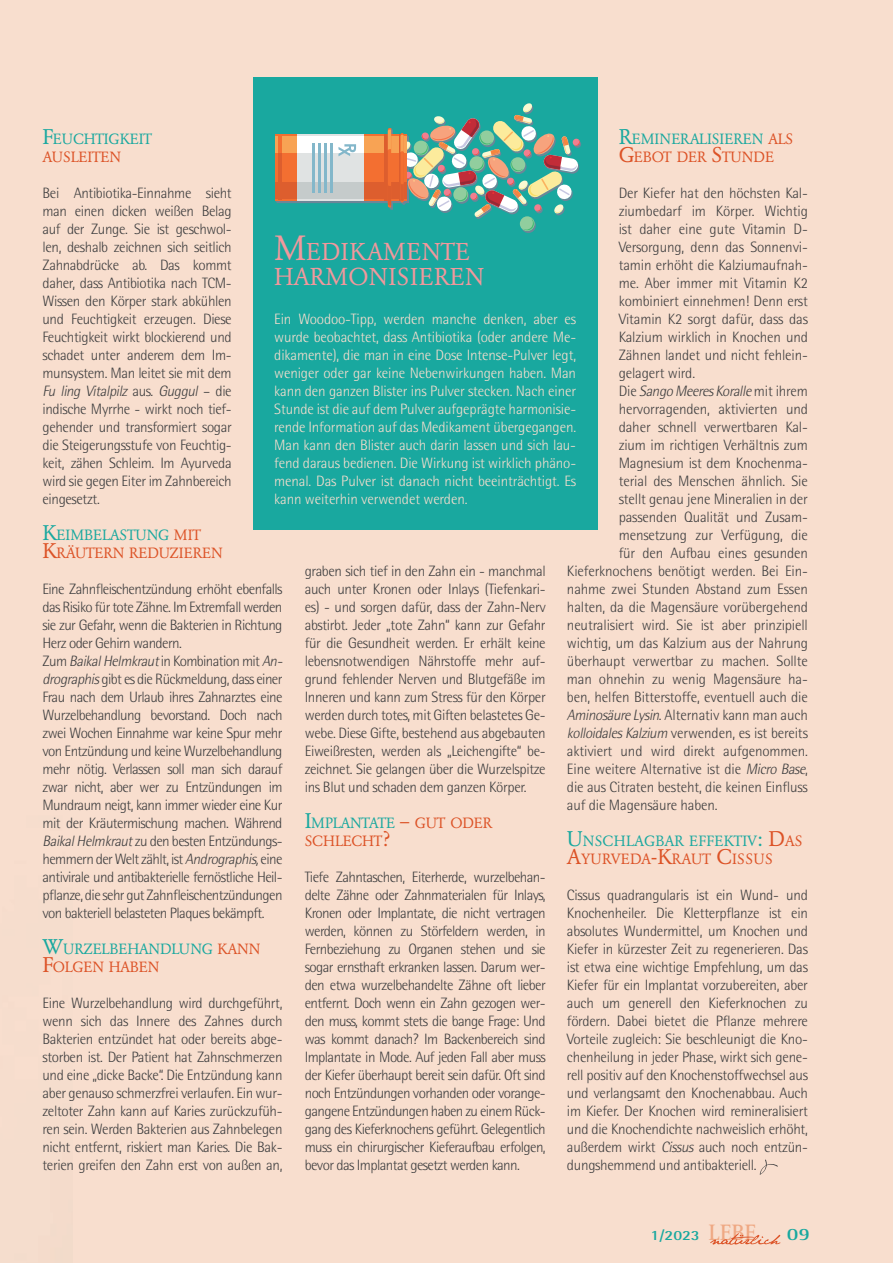
<style>
.page{position:relative;width:893px;height:1263px;background:#f8dece}
.page>*{position:absolute;margin:0;border:0;box-sizing:border-box;transform-origin:0 0}
.t1{font:24.15px/25.5px "Garamond BQ";letter-spacing:.02em;color:#f2989c}
.t2{font:700 17.85px "Rotis Serif";color:#19a89f;scale:1.18 1}
.t3{font:300 15px/18px "AT Rotis Semi Sans";letter-spacing:-.02em;color:#3e3e3f;text-align:justify}
.t4{font:300 15px/18px "AT Rotis Semi Sans";letter-spacing:-.04em;color:#3e3e3f}
.t5{font:300 15px/18px "AT Rotis Semi Sans";letter-spacing:-.01em;color:#f8dece;text-align:justify}
.t6{font:italic 300 15px "AT Rotis Semi Sans";color:#3e3e3f}
.t7{font:14.7px/18px "Garamond BQ";letter-spacing:-.005em;color:#19a89f}
.t8{font:14.7px/18px "Garamond BQ";letter-spacing:-.015em;color:#dc5226}
.t9{font:700 14.1px "AT Rotis Semi Sans";color:#19a89f;scale:1.18 1}
.s1{font-size:21px}
.s2{color:#dc5226}
.s3{font-style:italic}
.s4{font-size:21px;color:#19a89f}
.s5{color:#19a89f}
.s6{font-size:21px;color:#dc5226}
.s7{font-style:normal}
.s8{font-size:34.5px}
.s9{font-family:"Rotis Serif";font-size:23.1px;color:#efa984}
</style>
<div class="page">
<svg style="left:759px;top:1159px;width:19px;height:16px"></svg>
<svg style="left:710px;top:1233px;width:70px;height:12px"></svg>
<div style="left:253px;top:77px;width:344px;height:452px;background:#19a89f"></div>
<svg style="left:275px;top:103px;width:306px;height:130px"></svg>
<p class="t7" style="left:43px;top:130px;width:111px"><span class="s1">F</span>EUCHTIGKEIT<br><span class="s2">AUSLEITEN</span></p>
<p class="t3" style="left:43px;top:185px;width:191px">Bei Antibiotika-Einnahme sieht man einen dicken weißen Belag auf der Zunge. Sie ist geschwol&shy;len, deshalb zeichnen sich seitlich Zahnabdrücke ab. Das kommt daher, dass Antibiotika nach TCM-Wissen den Körper stark abkühlen und Feuchtigkeit erzeugen. Diese Feuchtigkeit wirkt blockierend und schadet unter anderem dem Im&shy;munsystem. Man leitet sie mit dem <span class="s3">Fu ling Vitalpilz</span> a u s. <span class="s3">Guggul</span> – d i e indische Myrrhe - wirkt noch tief&shy;gehender und transformiert sogar die Steigerungsstufe von Feuchtig&shy;keit, zähen Schleim. Im Ayurveda wird sie gegen Eiter im Zahnbereich eingesetzt.</p>
<p class="t8" style="left:43px;top:526px;width:182px"><span class="s4">K</span><span class="s5">EIMBELASTUNG</span> MIT<br><span class="s1">K</span>RÄUTERN REDUZIEREN</p>
<p class="t4" style="left:43px;top:581px;width:244px">Eine Zahnfleischentzündung erhöht ebenfalls das Risiko für tote Zähne. Im Extremfall werden sie zur Gefahr, wenn die Bakterien in Richtung Herz oder Gehirn wandern.<br>Zum <span class="s3">BaikalHelmkraut</span>in Kombination mit <span class="s3">An&shy;drographis</span>gibt es die Rückmeldung, dass einer Frau nach dem Urlaub ihres Zahnarztes eine Wurzelbehandlung bevorstand. Doch nach zwei Wochen Einnahme war keine Spur mehr von Entzündung und keine Wurzelbehandlung mehr nötig. Verlassen soll man sich darauf zwar nicht, aber wer zu Entzündungen im Mundraum neigt, kann immer wieder eine Kur mit der Kräutermischung machen. Während <span class="s3">BaikalHelmkraut</span>zu den besten Entzündungs&shy;hemmern der Welt zählt, ist <span class="s3">Andrographis,</span>eine antivirale und antibakterielle fernöstliche Heil&shy;pflanze, die sehr gut Zahnfleischentzündungen von bakteriell belasteten Plaques bekämpft.</p>
<p class="t7" style="left:43px;top:940px;width:220px"><span class="s1">W</span>URZELBEHANDLUNG <span class="s2">KANN<br></span><span class="s6">F</span><span class="s2">OLGEN HABEN</span></p>
<p class="t3" style="left:43px;top:995px;width:242px">Eine Wurzelbehandlung wird durchgeführt, wenn sich das Innere des Zahnes durch Bakterien entzündet hat oder bereits abge&shy;storben ist. Der Patient hat Zahnschmerzen und eine „dicke Backe“. Die Entzündung kann aber genauso schmerzfrei verlaufen. Ein wur&shy;zeltoter Zahn kann auf Karies zurückzufüh&shy;ren sein. Werden Bakterien aus Zahnbelegen nicht entfernt, riskiert man Karies. Die Bak&shy;terien greifen den Zahn erst von außen an,</p>
<p class="t7" style="left:619px;top:130px;width:176px"><span class="s1">R</span>EMINERALISIEREN <span class="s2">ALS<br></span><span class="s6">G</span><span class="s2">EBOT DER</span> <span class="s6">S</span><span class="s2">TUNDE</span></p>
<p class="t3" style="left:619px;top:185px;width:191px">Der Kiefer hat den höchsten Kal-</p>
<p class="t3" style="left:619px;top:203px;width:191px">ziumbedarf im Körper. Wichtig</p>
<p class="t3" style="left:619px;top:221px;width:191px">ist daher eine gute Vitamin D-</p>
<p class="t3" style="left:619px;top:239px;width:191px">Versorgung, denn das Sonnenvi-</p>
<p class="t3" style="left:619px;top:257px;width:191px">tamin erhöht die Kalziumaufnah-</p>
<p class="t3" style="left:619px;top:275px;width:191px">me. Aber immer mit Vitamin K2</p>
<p class="t3" style="left:619px;top:293px;width:191px">kombiniert einnehmen! Denn erst</p>
<p class="t3" style="left:619px;top:311px;width:191px">Vitamin K2 sorgt dafür, dass das</p>
<p class="t3" style="left:619px;top:329px;width:191px">Kalzium wirklich in Knochen und</p>
<p class="t3" style="left:619px;top:347px;width:191px">Zähnen landet und nicht fehlein-</p>
<p class="t3" style="left:619px;top:365px;width:78px">gelagert wird.</p>
<p class="t6" style="left:619px;top:384px;width:191px"><span class="s7">D i e</span> Sango MeeresKoralle <span class="s7">m i t i h r e m</span></p>
<p class="t3" style="left:619px;top:401px;width:191px">hervorragenden, aktivierten und</p>
<p class="t3" style="left:619px;top:419px;width:191px">daher schnell verwertbaren Kal-</p>
<p class="t3" style="left:619px;top:437px;width:191px">zium im richtigen Verhältnis zum</p>
<p class="t3" style="left:619px;top:455px;width:191px">Magnesium ist dem Knochenma-</p>
<p class="t3" style="left:619px;top:473px;width:191px">terial des Menschen ähnlich. Sie</p>
<p class="t3" style="left:619px;top:491px;width:191px">stellt genau jene Mineralien in der</p>
<p class="t3" style="left:619px;top:509px;width:191px">passenden Qualität und Zusam-</p>
<p class="t3" style="left:619px;top:527px;width:191px">mensetzung zur Verfügung, die</p>
<p class="t3" style="left:619px;top:545px;width:191px">für den Aufbau eines gesunden</p>
<p class="t3" style="left:567px;top:563px;width:242px">Kieferknochens benötigt werden. Bei Ein-</p>
<p class="t3" style="left:567px;top:581px;width:242px">nahme zwei Stunden Abstand zum Essen</p>
<p class="t3" style="left:567px;top:599px;width:242px">halten, da die Magensäure vorübergehend</p>
<p class="t3" style="left:567px;top:617px;width:242px">neutralisiert wird. Sie ist aber prinzipiell</p>
<p class="t3" style="left:567px;top:635px;width:242px">wichtig, um das Kalzium aus der Nahrung</p>
<p class="t3" style="left:567px;top:653px;width:242px">überhaupt verwertbar zu machen. Sollte</p>
<p class="t3" style="left:567px;top:671px;width:242px">man ohnehin zu wenig Magensäure ha-</p>
<p class="t3" style="left:567px;top:689px;width:242px">ben, helfen Bitterstoffe, eventuell auch die</p>
<p class="t3" style="left:567px;top:707px;width:242px"><span class="s3">Aminosäure Lysin</span>. Alternativ kann man auch</p>
<p class="t3" style="left:567px;top:725px;width:242px"><span class="s3">kolloidalesKalzium</span> verwenden, es ist bereits</p>
<p class="t3" style="left:567px;top:743px;width:242px">aktiviert und wird direkt aufgenommen.</p>
<p class="t3" style="left:567px;top:761px;width:243px">Eine weitere Alternative ist die <span class="s3">Micro Base</span>,</p>
<p class="t3" style="left:567px;top:779px;width:242px">die aus Citraten besteht, die keinen Einfluss</p>
<p class="t3" style="left:567px;top:797px;width:152px">auf die Magensäure haben.</p>
<p class="t7" style="left:567px;top:832px;width:237px"><span class="s1">U</span>NSCHLAGBAR EFFEKTIV<span class="s1">:</span> <span class="s6">D</span><span class="s2">AS<br></span><span class="s6">A</span><span class="s2">YURVEDA</span><span class="s6">-K</span><span class="s2">RAUT</span> <span class="s6">C</span><span class="s2">ISSUS</span></p>
<p class="t3" style="left:567px;top:887px;width:242px">Cissus quadrangularis ist ein Wund- und Knochenheiler. Die Kletterpflanze ist ein absolutes Wundermittel, um Knochen und Kiefer in kürzester Zeit zu regenerieren. Das ist etwa eine wichtige Empfehlung, um das Kiefer für ein Implantat vorzubereiten, aber auch um generell den Kieferknochen zu fördern. Dabei bietet die Pflanze mehrere Vorteile zugleich: Sie beschleunigt die Kno&shy;chenheilung in jeder Phase, wirkt sich gene&shy;rell positiv auf den Knochenstoffwechsel aus und verlangsamt den Knochenabbau. Auch im Kiefer. Der Knochen wird remineralisiert und die Knochendichte nachweislich erhöht, außerdem wirkt <span class="s3">Cissus</span> auch noch entzün&shy;dungshemmend und antibakteriell.</p>
<h1 class="t1" style="left:274px;top:239px;width:212px"><span class="s8">M</span>EDIKAMENTE<br>HARMONISIEREN</h1>
<p class="t5" style="left:274px;top:311px;width:303px">Ein Woodoo-Tipp, werden manche denken, aber es wurde beobachtet, dass Antibiotika (oder andere Me&shy;dikamente), die man in eine Dose Intense-Pulver legt, weniger oder gar keine Nebenwirkungen haben. Man kann den ganzen Blister ins Pulver stecken. Nach einer Stunde ist die auf dem Pulver aufgeprägte harmonisie&shy;rende Information auf das Medikament übergegangen.<br>Man kann den Blister auch darin lassen und sich lau&shy;fend daraus bedienen. Die Wirkung ist wirklich phäno&shy;menal. Das Pulver ist danach nicht beeinträchtigt. Es kann weiterhin verwendet werden.</p>
<p class="t3" style="left:305px;top:563px;width:242px">graben sich tief in den Zahn ein - manchmal auch unter Kronen oder Inlays (Tiefenkari&shy;es) - und sorgen dafür, dass der Zahn-Nerv abstirbt. Jeder „tote Zahn“ kann zur Gefahr für die Gesundheit werden. Er erhält keine lebensnotwendigen Nährstoffe mehr auf&shy;grund fehlender Nerven und Blutgefäße im Inneren und kann zum Stress für den Körper werden durch totes, mit Giften belastetes Ge&shy;webe. Diese Gifte, bestehend aus abgebauten Eiweißresten, werden als „Leichengifte“ be&shy;zeichnet. Sie gelangen über die Wurzelspitze ins Blut und schaden dem ganzen Körper.</p>
<p class="t8" style="left:305px;top:814px;width:189px"><span class="s4">I</span><span class="s5">MPLANTATE</span> <span class="s1">–</span> GUT ODER<br>SCHLECHT<span class="s1">?</span></p>
<p class="t3" style="left:305px;top:869px;width:242px">Tiefe Zahntaschen, Eiterherde, wurzelbehan&shy;delte Zähne oder Zahnmaterialen für Inlays, Kronen oder Implantate, die nicht vertragen werden, können zu Störfeldern werden, in Fernbeziehung zu Organen stehen und sie sogar ernsthaft erkranken lassen. Darum wer&shy;den etwa wurzelbehandelte Zähne oft lieber entfernt. Doch wenn ein Zahn gezogen wer&shy;den muss, kommt stets die bange Frage: Und was kommt danach? Im Backenbereich sind Implantate in Mode. Auf jeden Fall aber muss der Kiefer überhaupt bereit sein dafür. Oft sind noch Entzündungen vorhanden oder vorange&shy;gangene Entzündungen haben zu einem Rück&shy;gang des Kieferknochens geführt. Gelegentlich muss ein chirurgischer Kieferaufbau erfolgen, bevor das Implantat gesetzt werden kann.</p>
<p class="t9" style="left:651px;top:1230px;width:91px">1/2023 <span class="s9">LEBE</span></p>
<p class="t2" style="left:787px;top:1224px;width:21px">09</p>
</div>
